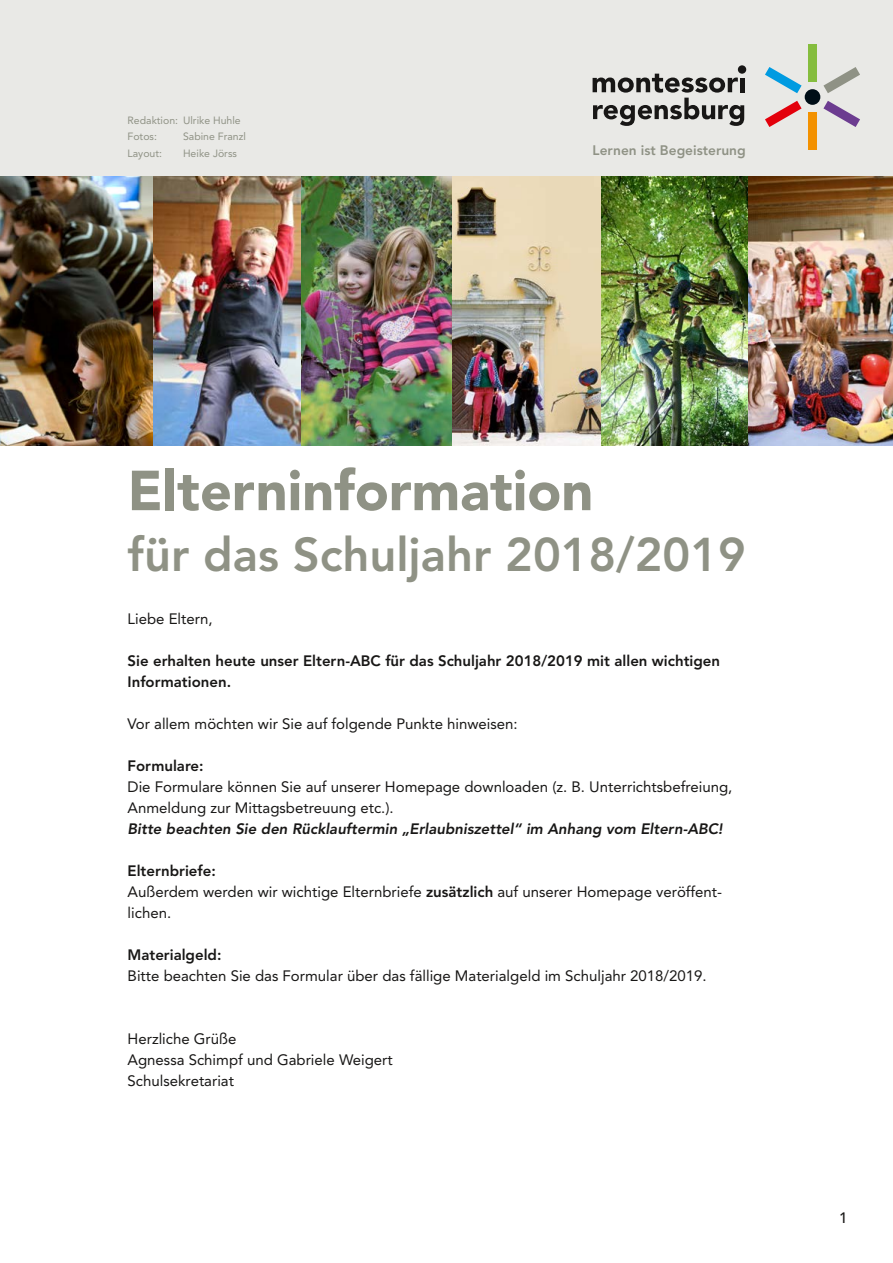
<style>
.page{position:relative;width:893px;height:1263px;background:#fff}
.page>*{position:absolute;margin:0;border:0;box-sizing:border-box;transform-origin:0 0}
.t1{font:900 55.8px "Avenir";color:#8f9285}
.t2{font:800 46.95px "Avenir";color:#8f9285}
.t3{font:15px/21px "Avenir";color:#181716}
.t4{font:800 15px/21px "Avenir";color:#181716}
.t5{font:italic 800 15px "Avenir";color:#181716}
.t6{font:500 15px "Avenir";color:#181716}
.t7{font:800 13.65px "Avenir";color:#8f9285}
.t8{font:10.5px/16.5px "Avenir";color:#8f9285}
.s1{font-weight:800}
</style>
<div class="page">
<div style="left:0;top:0;width:893px;height:244px;background:#e9e9e6"></div>
<img style="left:0;top:177px;width:893px;height:269px">
<div style="left:805px;top:89px;width:15px;height:16px;background:#000e17;border-radius:50%"></div>
<div style="left:808px;top:112px;width:9px;height:37px;background:#f39100"></div>
<div style="left:808px;top:45px;width:9px;height:37px;background:#85bd3e"></div>
<svg style="left:823px;top:101px;width:37px;height:26px"></svg>
<svg style="left:765px;top:67px;width:37px;height:26px"></svg>
<svg style="left:823px;top:67px;width:37px;height:26px"></svg>
<svg style="left:765px;top:101px;width:37px;height:26px"></svg>
<div style="left:738px;top:65px;width:8px;height:9px;background:#181716;border-radius:50%"></div>
<svg style="left:593px;top:74px;width:151px;height:52px"></svg>
<p class="t8" style="left:128px;top:112px;width:115px">Redaktion: Ulrike Huhle<br>Fotos:</p>
<p class="t8" style="left:183px;top:128px;width:64px">Sabine Franzl</p>
<p class="t8" style="left:128px;top:145px;width:36px">Layout:</p>
<p class="t8" style="left:183px;top:145px;width:55px">Heike Jörss</p>
<p class="t7" style="left:593px;top:142px;width:155px">Lernen ist Begeisterung</p>
<h1 class="t1" style="left:128px;top:457px;width:467px">Elterninformation</h1>
<h2 class="t2" style="left:128px;top:527px;width:620px">für das Schuljahr 2018/2019</h2>
<p class="t3" style="left:128px;top:608px;width:87px">Liebe Eltern,</p>
<p class="t4" style="left:128px;top:650px;width:594px">Sie erhalten heute unser Eltern-ABC für das Schuljahr 2018/2019 mit allen wichtigen<br>Informationen.</p>
<p class="t3" style="left:128px;top:713px;width:392px">Vor allem möchten wir Sie auf folgende Punkte hinweisen:</p>
<p class="t4" style="left:128px;top:755px;width:78px">Formulare:</p>
<p class="t3" style="left:128px;top:776px;width:606px">Die Formulare können Sie auf unserer Homepage downloaden (z. B. Unterrichtsbefreiung,<br>Anmeldung zur Mittagsbetreuung etc.).</p>
<p class="t5" style="left:128px;top:820px;width:597px">Bitte beachten Sie den Rücklauftermin „Erlaubniszettel“ im Anhang vom Eltern-ABC!</p>
<p class="t3" style="left:128px;top:860px;width:596px"><span class="s1">Elternbriefe:<br></span>Außerdem werden wir wichtige Elternbriefe <span class="s1">zusätzlich</span> auf unserer Homepage veröffent&shy;lichen.</p>
<p class="t4" style="left:128px;top:944px;width:95px">Materialgeld:</p>
<p class="t3" style="left:128px;top:965px;width:581px">Bitte beachten Sie das Formular über das fällige Materialgeld im Schuljahr 2018/2019.</p>
<p class="t3" style="left:128px;top:1028px;width:267px">Herzliche Grüße<br>Agnessa Schimpf und Gabriele Weigert<br>Schulsekretariat</p>
<p class="t6" style="left:839px;top:1209px;width:10px">1</p>
</div>
